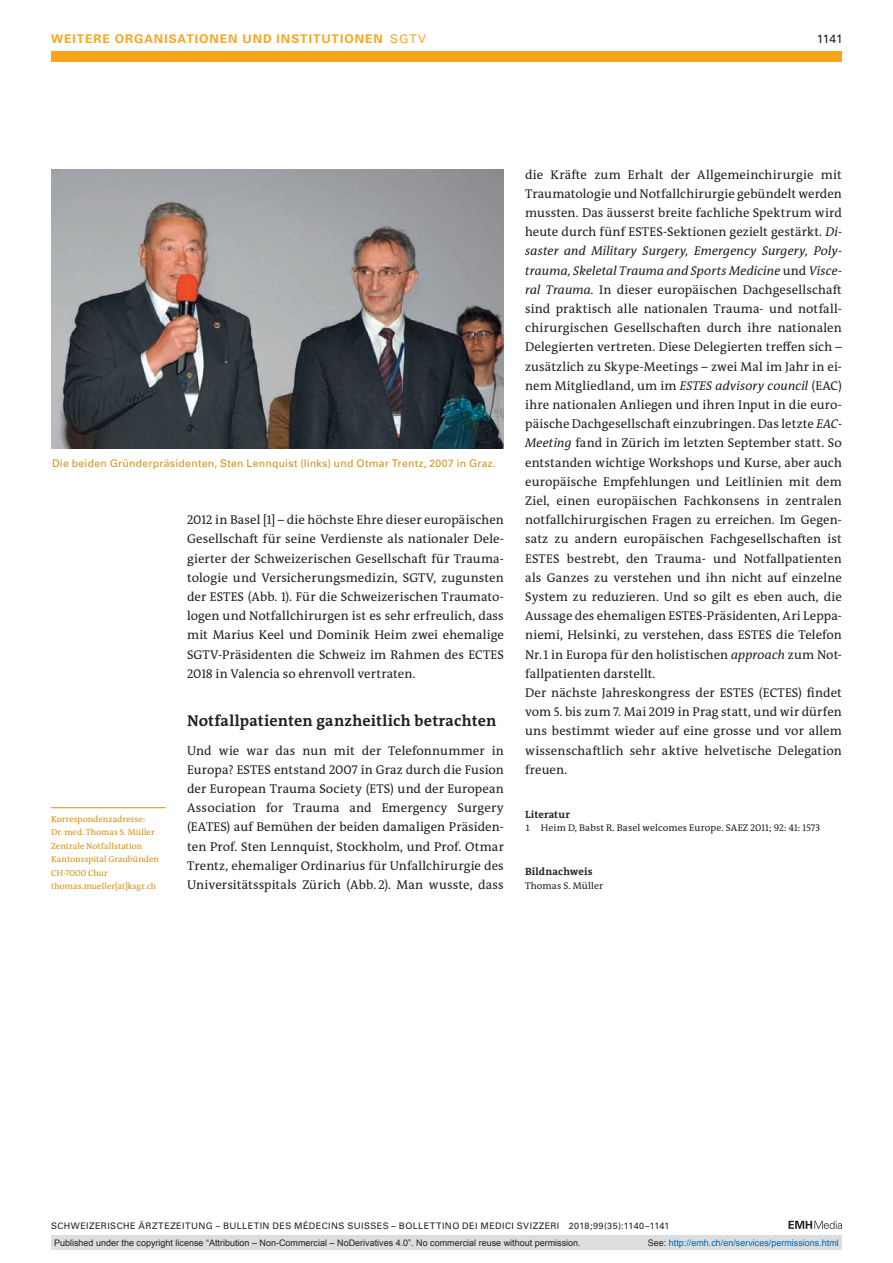
<style>
.page{position:relative;width:893px;height:1263px;background:#fff}
.page>*{position:absolute;margin:0;border:0;box-sizing:border-box;transform-origin:0 0}
.t1{font:700 15.75px "The Antiqua B W7";letter-spacing:.015em;color:#231f20}
.t2{font:12.75px/19.2px "The Antiqua B W5 Plain";letter-spacing:.01em;color:#231f20;text-align:justify}
.t3{font:700 12px "Univers LT Std";letter-spacing:.085em;color:#f9a51b}
.t4{font:12px "Univers LT Std";color:#231f20}
.t5{font:10.5px "Univers LT Std";letter-spacing:.02em;color:#d89013}
.t6{font:700 10.5px "The Antiqua B W7";letter-spacing:.015em;color:#231f20}
.t7{font:9.75px "The Antiqua B W5 Plain";letter-spacing:.01em;color:#231f20}
.t8{font:9px "Arial";color:#231f20}
.t9{font:9px "Univers LT Std";letter-spacing:.05em;color:#231f20}
.t10{font:9px "Arial";color:#0166b3}
.t11{font:8.7px/13.5px "The Antiqua B W5 Plain";letter-spacing:.01em;color:#d89013}
.s1{font-weight:400}
.s2{font-style:italic}
.s3{font-size:9.3px}
.s4{color:#231f20}
</style>
<div class="page">
<svg style="left:788px;top:1221px;width:54px;height:8px"></svg>
<div style="left:51px;top:51px;width:791px;height:11px;background:#f9a51b"></div>
<hr style="left:51px;top:807px;width:115px;height:1px;background:#d89013">
<img style="left:51px;top:169px;width:453px;height:279px">
<div style="left:51px;top:1235px;width:791px;height:15px;background:#dcdddf"></div>
<p class="t3" style="left:51px;top:31px;width:377px">WEITERE ORGANISATIONEN UND INSTITUTIONEN <span class="s1">SGTV</span></p>
<p class="t4" style="left:817px;top:31px;width:28px">1141</p>
<p class="t5" style="left:52px;top:457px;width:445px">Die beiden Gründerpräsidenten, Sten Lennquist (links) und Otmar Trentz, 2007 in Graz.</p>
<p class="t11" style="left:51px;top:812px;width:109px">Korrespondenzadresse:<br>Dr. med. Thomas S. Müller<br>Zentrale Notfallstation<br>Kantonsspital Graubünden<br>CH-7000 Chur thomas.mueller[at]ksgr.ch</p>
<p class="t2" style="left:187px;top:510px;width:318px">2012 in Basel [1] – die höchste Ehre dieser europäischen Gesellschaft für seine Verdienste als nationaler Dele&shy;gierter der Schweizerischen Gesellschaft für Trauma&shy;tologie und Versicherungsmedizin, SGTV, zugunsten der ESTES (Abb. 1). Für die Schweizerischen Traumato&shy;logen und Notfallchirurgen ist es sehr erfreulich, dass mit Marius Keel und Dominik Heim zwei ehemalige SGTV-Präsidenten die Schweiz im Rahmen des ECTES 2018 in Valencia so ehrenvoll vertraten.</p>
<p class="t1" style="left:187px;top:710px;width:311px">Notfallpatienten ganzheitlich betrachten</p>
<p class="t2" style="left:187px;top:741px;width:318px">Und wie war das nun mit der Telefonnummer in Europa? ESTES entstand 2007 in Graz durch die Fusion der European Trauma Society (ETS) und der European Association for Trauma and Emergency Surgery (EATES) auf Bemühen der beiden damaligen Präsiden&shy;ten Prof. Sten Lennquist, Stockholm, und Prof. Otmar Trentz, ehemaliger Ordinarius für Unfallchirurgie des Universitätsspitals Zürich (Abb. 2). Man wusste, dass</p>
<p class="t2" style="left:525px;top:165px;width:318px;text-align:left">die Kräfte zum Erhalt der Allgemeinchirurgie mit Traumatologie und Notfallchirurgie gebündelt werden mussten. Das äusserst breite fachliche Spektrum wird heute durch fünf ESTES-Sektionen gezielt gestärkt. <span class="s2">Di&shy;saster and Military Surgery, Emergency Surgery, Poly&shy;trauma, Skeletal Trauma and Sports Medicine</span> und <span class="s2">Visce&shy;ral Trauma.</span> In dieser europäischen Dachgesellschaft sind praktisch alle nationalen Trauma- und notfall&shy;chirurgischen Gesellschaften durch ihre nationalen Delegierten vertreten. Diese Delegierten treffen sich – zusätzlich zu Skype-Meetings – zwei Mal im Jahr in ei&shy;nem Mitgliedland, um im <span class="s2">ESTES advisory council</span> (EAC) ihre nationalen Anliegen und ihren Input in die euro&shy;päische Dachgesellschaft einzubringen. Das letzte <span class="s2">EAC-Meeting</span> fand in Zürich im letzten September statt. So entstanden wichtige Workshops und Kurse, aber auch europäische Empfehlungen und Leitlinien mit dem Ziel, einen europäischen Fachkonsens in zentralen notfallchirurgischen Fragen zu erreichen. Im Gegen&shy;satz zu andern europäischen Fachgesellschaften ist ESTES bestrebt, den Trauma- und Notfallpatienten als Ganzes zu verstehen und ihn nicht auf einzelne System zu reduzieren. Und so gilt es eben auch, die Aussage des ehemaligen ESTES-Präsidenten, Ari Leppa&shy;niemi, Helsinki, zu verstehen, dass ESTES die Telefon Nr.1 in Europa für den holistischen <span class="s2">approach</span> zum Not&shy;fallpatienten darstellt.<br>Der nächste Jahreskongress der ESTES (ECTES) findet vom 5. bis zum 7. Mai 2019 in Prag statt, und wir dürfen uns bestimmt wieder auf eine grosse und vor allem wissenschaftlich sehr aktive helvetische Delegation freuen.</p>
<p class="t6" style="left:525px;top:808px;width:46px">Literatur</p>
<p class="t7" style="left:525px;top:822px;width:297px"><span class="s3">1</span> Heim D, Babst R. Basel welcomes Europe. SAEZ 2011; 92: 41: 1573</p>
<p class="t6" style="left:525px;top:865px;width:69px">Bildnachweis</p>
<p class="t7" style="left:525px;top:879px;width:80px">Thomas S. Müller</p>
<p class="t9" style="left:51px;top:1220px;width:620px">SCHWEIZERISCHE ÄRZTEZEITUNG – BULLETIN DES MÉDECINS SUISSES – BOLLETTINO DEI MEDICI SVIZZERI 2018;99(35):1140–1141</p>
<p class="t8" style="left:54px;top:1237px;width:528px">Published under the copyright license “Attribution – Non-Commercial – NoDerivatives 4.0”. No commercial reuse without permission.</p>
<p class="t10" style="left:648px;top:1237px;width:193px"><span class="s4">See:</span> http://emh.ch/en/services/permissions.html</p>
</div>
